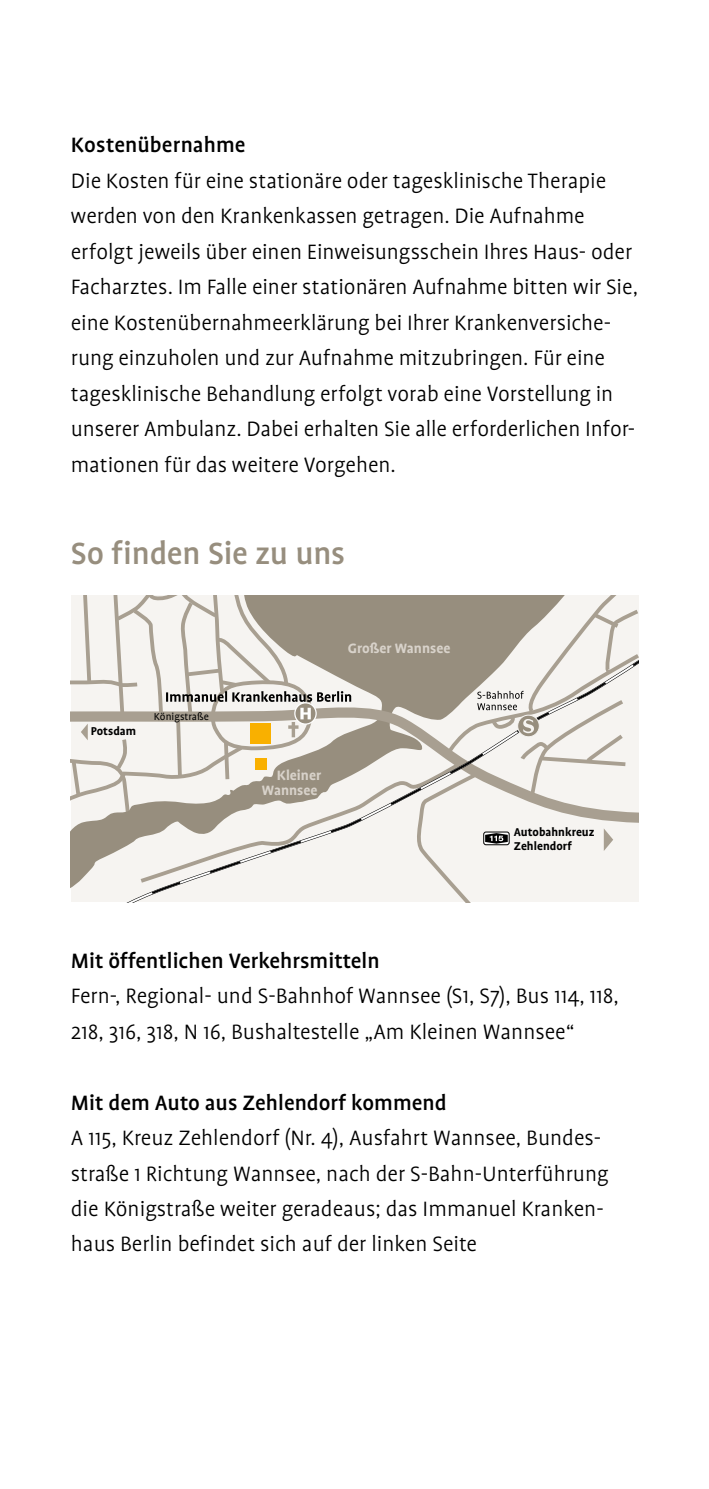
<style>
.page{position:relative;width:709px;height:1489px;background:#fff}
.page>*{position:absolute;margin:0;border:0;box-sizing:border-box;transform-origin:0 0}
.t1{font:500 35px "Profile";letter-spacing:-.005em;color:#978e7e}
.t2{font:300 23.75px/35.5px "Profile";color:#000}
.t3{font:500 23.75px "Profile";color:#000}
.t4{font:700 15.5px/15.2px "Profile";color:#d8d2ca;text-align:right}
.t5{font:700 13px/14.5px "Profile";letter-spacing:.005em;color:#000}
.t6{font:11.5px "Profile";letter-spacing:.005em;color:#000}
</style>
<div class="page">
<svg style="left:71px;top:595px;width:567px;height:307px"></svg>
<p class="t3" style="left:71px;top:133px;width:176px">Kostenübernahme</p>
<p class="t2" style="left:71px;top:163px;width:568px">Die Kosten für eine stationäre oder tagesklinische Therapie werden von den Krankenkassen getragen. Die Aufnahme erfolgt jeweils über einen Einweisungsschein Ihres Haus- oder Facharztes. Im Falle einer stationären Aufnahme bitten wir Sie, eine Kostenübernahmeerklärung bei Ihrer Krankenversiche&shy;rung einzuholen und zur Aufnahme mitzubringen. Für eine tagesklinische Behandlung erfolgt vorab eine Vorstellung in unserer Ambulanz. Dabei erhalten Sie alle erforderlichen Infor&shy;mationen für das weitere Vorgehen.</p>
<h1 class="t1" style="left:71px;top:534px;width:276px">So finden Sie zu uns</h1>
<p class="t5" style="left:91px;top:724px;width:47px">Potsdam</p>
<p class="t6" style="left:154px;top:710px;width:57px">Königstraße</p>
<p class="t4" style="left:348px;top:640px;width:104px">Großer Wannsee</p>
<p class="t4" style="left:262px;top:767px;width:61px">Kleiner<br>Wannsee</p>
<p class="t5" style="left:514px;top:824px;width:82px">Autobahnkreuz<br>Zehlendorf</p>
<p class="t3" style="left:71px;top:948px;width:310px">Mit öffentlichen Verkehrsmitteln</p>
<p class="t2" style="left:71px;top:978px;width:549px">Fern-, Regional- und S-Bahnhof Wannsee (S1, S7), Bus 114, 118,<br>218, 316, 318, N 16, Bushaltestelle „Am Kleinen Wannsee“</p>
<p class="t3" style="left:71px;top:1089px;width:377px">Mit dem Auto aus Zehlendorf kommend</p>
<p class="t2" style="left:71px;top:1120px;width:539px">A 115, Kreuz Zehlendorf (Nr. 4), Ausfahrt Wannsee, Bundes&shy;straße 1 Richtung Wannsee, nach der S-Bahn-Unterführung die Königstraße weiter geradeaus; das Immanuel Kranken&shy;haus Berlin befindet sich auf der linken Seite</p>
</div>
